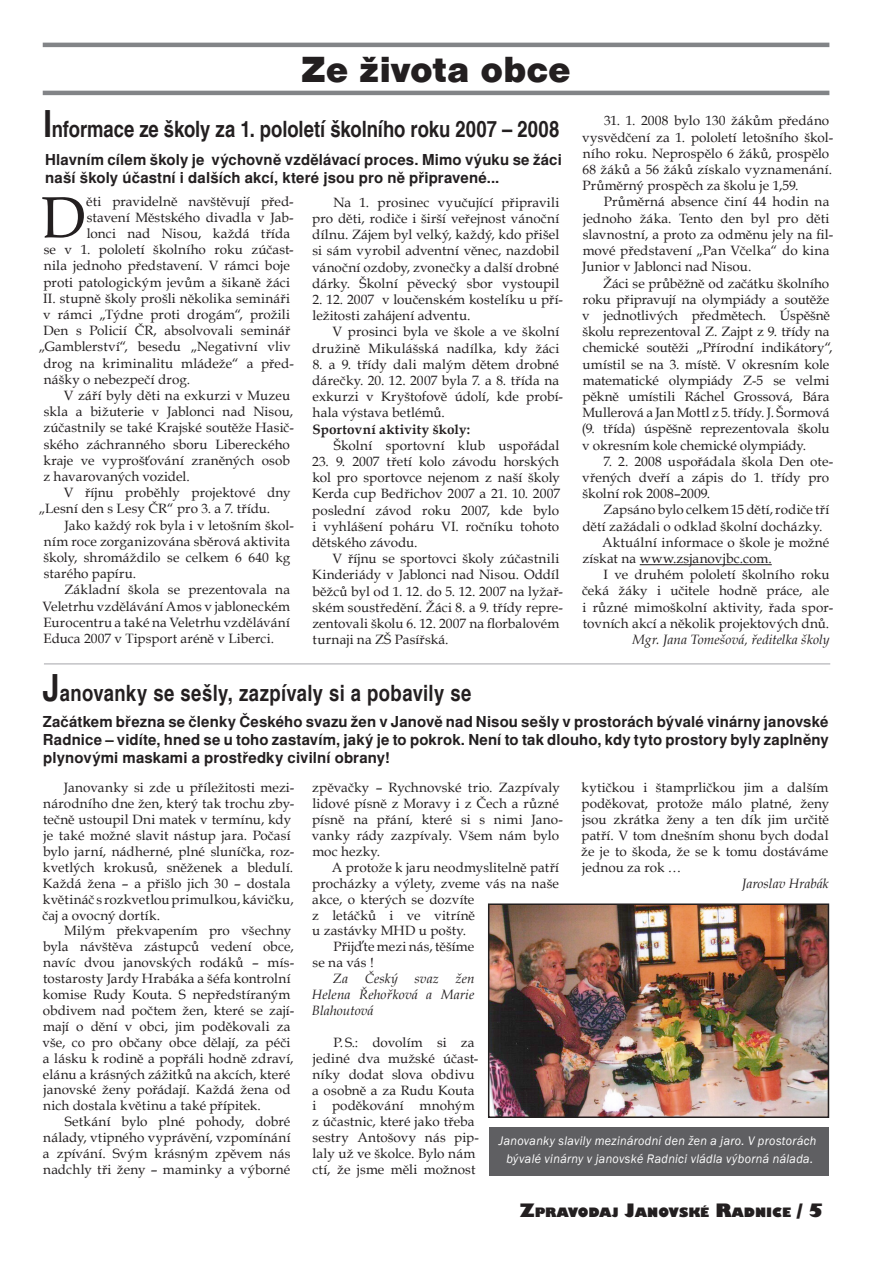
<style>
.page{position:relative;width:893px;height:1263px;background:#fff}
.page>*{position:absolute;margin:0;border:0;box-sizing:border-box;transform-origin:0 0}
.t1{font:58.2px "Book Antiqua";color:#231f20}
.t2{font:900 37.5px "Nimbus San TCE";color:#231f20}
.t3{font:22.5px "Nimbus San LCE Bol Con";letter-spacing:.005em;color:#231f20}
.t4{font:700 15px/18px "Nimbus San LCE";letter-spacing:.005em;color:#231f20}
.t5{font:13.5px/16.2px "Book Antiqua";letter-spacing:.005em;color:#231f20}
.t6{font:italic 13.5px/15.9px "Book Antiqua";letter-spacing:.005em;color:#231f20;text-align:justify}
.t7{font:700 13.5px "Book Antiqua";letter-spacing:.015em;color:#231f20}
.t8{font:italic 12.75px/18px "Franklin Gothic";letter-spacing:.025em;color:#fff;text-align:center;scale:.95 1}
.t9{font:800 12.6px "Gill Sans";color:#231f20}
.s1{font-size:37.5px}
.s2{font-size:18px}
</style>
<div class="page">
<hr style="left:43px;top:91px;width:786px;height:4px;background:#828487">
<hr style="left:43px;top:43px;width:786px;height:4px;background:#828487">
<hr style="left:640px;top:564px;width:132px;height:1px;background:#231f20">
<img style="left:491px;top:906px;width:335px;height:209px">
<div style="left:488px;top:903px;width:341px;height:215px;border:2px solid #231f20"></div>
<div style="left:489px;top:1128px;width:339px;height:48px;background:#5f5f62"></div>
<hr style="left:44px;top:663px;width:786px;height:1px;background:#a4a5a9">
<h2 class="t2" style="left:301px;top:48px;width:271px">Ze života obce</h2>
<h3 class="t3" style="left:44px;top:115px;width:517px"><span class="s1">I</span>nformace ze školy za 1. pololetí školního roku 2007 – 2008</h3>
<p class="t4" style="left:45px;top:151px;width:518px">Hlavním cílem školy je výchovně vzdělávací proces. Mimo výuku se žáci naší školy účastní i dalších akcí, které jsou pro ně připravené...</p>
<p class="t5" style="left:312px;top:194px;width:249px;text-align:justify;text-indent:22px">Na 1. prosinec vyučující připravili pro děti, rodiče i širší veřejnost vánoční dílnu. Zájem byl velký, každý, kdo přišel si sám vyrobil adventní věnec, nazdobil vánoční ozdoby, zvonečky a další drobné dárky. Školní pěvecký sbor vystoupil</p>
<p class="t5" style="left:312px;top:291px;width:252px">2. 12. 2007 v loučenském kostelíku u pří&shy;ležitosti zahájení adventu.</p>
<p class="t5" style="left:312px;top:323px;width:249px;text-align:right">V prosinci byla ve škole a ve školní družině Mikulášská nadílka, kdy žáci</p>
<p class="t5" style="left:312px;top:356px;width:252px">8. a 9. třídy dali malým dětem drobné dárečky. 20. 12. 2007 byla 7. a 8. třída na exkurzi v Kryštofově údolí, kde probí&shy;hala výstava betlémů.</p>
<p class="t7" style="left:312px;top:420px;width:159px">Sportovní aktivity školy:</p>
<p class="t5" style="left:334px;top:437px;width:227px">Školní sportovní klub uspořádal</p>
<p class="t5" style="left:312px;top:453px;width:249px;text-align:justify">23. 9. 2007 třetí kolo závodu horských kol pro sportovce nejenom z naší školy Kerda cup Bedřichov 2007 a 21. 10. 2007 poslední závod roku 2007, kde bylo i vyhlášení poháru VI. ročníku tohoto dětského závodu.</p>
<p class="t5" style="left:312px;top:550px;width:252px;text-indent:20px">V říjnu se sportovci školy zúčastnili Kinderiády v Jablonci nad Nisou. Oddíl běžců byl od 1. 12. do 5. 12. 2007 na lyžař&shy;ském soustředění. Žáci 8. a 9. třídy repre&shy;zentovali školu 6. 12. 2007 na florbalovém turnaji na ZŠ Pasířská.</p>
<h1 class="t1" style="left:41px;top:177px;width:47px">D</h1>
<p class="t5" style="left:86px;top:193px;width:209px">ěti pravidelně navštěvují před-</p>
<p class="t5" style="left:87px;top:209px;width:209px">stavení Městského divadla v Jab-</p>
<p class="t5" style="left:87px;top:225px;width:205px">lonci nad Nisou, každá třída</p>
<p class="t5" style="left:44px;top:241px;width:252px">se v 1. pololetí školního roku zúčast-</p>
<p class="t5" style="left:44px;top:257px;width:248px">nila jednoho představení. V rámci boje</p>
<p class="t5" style="left:43px;top:274px;width:248px">proti patologickým jevům a šikaně žáci</p>
<p class="t5" style="left:43px;top:290px;width:248px">II. stupně školy prošli několika semináři</p>
<p class="t5" style="left:43px;top:306px;width:248px">v rámci „Týdne proti drogám“, prožili</p>
<p class="t5" style="left:43px;top:322px;width:249px">Den s Policií ČR, absolvovali seminář</p>
<p class="t5" style="left:39px;top:338px;width:254px">„Gamblerství“, besedu „Negativní vliv</p>
<p class="t5" style="left:43px;top:355px;width:252px">drog na kriminalitu mládeže“ a před-</p>
<p class="t5" style="left:44px;top:371px;width:148px">nášky o nebezpečí drog.</p>
<p class="t5" style="left:64px;top:387px;width:228px">V září byly děti na exkurzi v Muzeu</p>
<p class="t5" style="left:44px;top:403px;width:251px">skla a bižuterie v Jablonci nad Nisou,</p>
<p class="t5" style="left:43px;top:419px;width:252px">zúčastnily se také Krajské soutěže Hasič-</p>
<p class="t5" style="left:44px;top:436px;width:248px">ského záchranného sboru Libereckého</p>
<p class="t5" style="left:44px;top:452px;width:248px">kraje ve vyprošťování zraněných osob</p>
<p class="t5" style="left:43px;top:468px;width:148px">z havarovaných vozidel.</p>
<p class="t5" style="left:64px;top:484px;width:229px">V říjnu proběhly projektové dny</p>
<p class="t5" style="left:39px;top:500px;width:233px">„Lesní den s Lesy ČR“ pro 3. a 7. třídu.</p>
<p class="t5" style="left:64px;top:517px;width:231px">Jako každý rok byla i v letošním škol-</p>
<p class="t5" style="left:44px;top:533px;width:248px">ním roce zorganizována sběrová aktivita</p>
<p class="t5" style="left:43px;top:549px;width:248px">školy, shromáždilo se celkem 6 640 kg</p>
<p class="t5" style="left:44px;top:565px;width:94px">starého papíru.</p>
<p class="t5" style="left:65px;top:581px;width:227px">Základní škola se prezentovala na</p>
<p class="t5" style="left:42px;top:598px;width:249px">Veletrhu vzdělávání Amos v jabloneckém</p>
<p class="t5" style="left:43px;top:614px;width:248px">Eurocentru a také na Veletrhu vzdělávání</p>
<p class="t5" style="left:43px;top:630px;width:232px">Educa 2007 v Tipsport aréně v Liberci.</p>
<p class="t5" style="left:582px;top:112px;width:253px;text-indent:22px">31. 1. 2008 bylo 130 žákům předáno vysvědčení za 1. pololetí letošního škol&shy;ního roku. Neprospělo 6 žáků, prospělo 68 žáků a 56 žáků získalo vyznamenání.<br>Průměrný prospěch za školu je 1,59.</p>
<p class="t5" style="left:582px;top:193px;width:252px;text-indent:21px">Průměrná absence činí 44 hodin na jednoho žáka. Tento den byl pro děti slavnostní, a proto za odměnu jely na fil&shy;mové představení „Pan Včelka“ do kina Junior v Jablonci nad Nisou.</p>
<p class="t5" style="left:582px;top:274px;width:252px;text-indent:21px">Žáci se průběžně od začátku školního roku připravují na olympiády a soutěže v jednotlivých předmětech. Úspěšně školu reprezentoval Z. Zajpt z 9. třídy na chemické soutěži „Přírodní indikátory“, umístil se na 3. místě. V okresním kole matematické olympiády Z-5 se velmi pěkně umístili Ráchel Grossová, Bára Mullerová a Jan Mottl z 5. třídy. J. Šormová (9. třída) úspěšně reprezentovala školu v okresním kole chemické olympiády.</p>
<p class="t5" style="left:582px;top:453px;width:253px;text-indent:21px">7. 2. 2008 uspořádala škola Den ote&shy;vřených dveří a zápis do 1. třídy pro školní rok 2008–2009.</p>
<p class="t5" style="left:603px;top:501px;width:227px">Zapsáno bylo celkem 15 dětí, rodiče tří</p>
<p class="t5" style="left:582px;top:517px;width:242px">dětí zažádali o odklad školní docházky.</p>
<p class="t5" style="left:602px;top:534px;width:229px">Aktuální informace o škole je možné</p>
<p class="t5" style="left:582px;top:550px;width:191px">získat na www.zsjanovjbc.com.</p>
<p class="t5" style="left:604px;top:566px;width:227px">I ve druhém pololetí školního roku</p>
<p class="t5" style="left:582px;top:582px;width:249px">čeká žáky i učitele hodně práce, ale</p>
<p class="t5" style="left:583px;top:598px;width:252px">i různé mimoškolní aktivity, řada spor-</p>
<p class="t5" style="left:583px;top:615px;width:248px">tovních akcí a několik projektových dnů.</p>
<p class="t6" style="left:632px;top:631px;width:199px">Mgr. Jana Tomešová, ředitelka školy</p>
<h3 class="t3" style="left:43px;top:679px;width:430px"><span class="s1">J</span>anovanky se sešly, zazpívaly si a pobavily se</h3>
<p class="t4" style="left:43px;top:713px;width:788px;text-align:justify">Začátkem března se členky Českého svazu žen v Janově nad Nisou sešly v prostorách bývalé vinárny janovské Radnice – vidíte, hned se u toho zastavím, jaký je to pokrok. Není to tak dlouho, kdy tyto prostory byly zaplněny plynovými maskami a prostředky civilní obrany!</p>
<p class="t5" style="left:42px;top:779px;width:253px;text-indent:21px">Janovanky si zde u příležitosti mezi&shy;národního dne žen, který tak trochu zby&shy;tečně ustoupil Dni matek v termínu, kdy je také možné slavit nástup jara. Počasí bylo jarní, nádherné, plné sluníčka, roz&shy;kvetlých krokusů, sněženek a bledulí.<br>Každá žena – a přišlo jich 30 – dostala květináč s rozkvetlou primulkou, kávičku, čaj a ovocný dortík.</p>
<p class="t5" style="left:43px;top:922px;width:253px;text-indent:22px">Milým překvapením pro všechny byla návštěva zástupců vedení obce, navíc dvou janovských rodáků – mís&shy;tostarosty Jardy Hrabáka a šéfa kontrolní komise Rudy Kouta. S nepředstíraným obdivem nad počtem žen, které se zají&shy;mají o dění v obci, jim poděkovali za vše, co pro občany obce dělají, za péči a lásku k rodině a popřáli hodně zdraví, elánu a krásných zážitků na akcích, které janovské ženy pořádají. Každá žena od nich dostala květinu a také přípitek.</p>
<p class="t5" style="left:43px;top:1113px;width:249px;text-align:justify;text-indent:22px">Setkání bylo plné pohody, dobré nálady, vtipného vyprávění, vzpomínání a zpívání. Svým krásným zpěvem nás nadchly tři ženy – maminky a výborné</p>
<p class="t5" style="left:312px;top:779px;width:253px">zpěvačky – Rychnovské trio. Zazpívaly lidové písně z Moravy i z Čech a různé písně na přání, které si s nimi Jano&shy;vanky rády zazpívaly. Všem nám bylo moc hezky.</p>
<p class="t5" style="left:332px;top:859px;width:229px">A protože k jaru neodmyslitelně patří</p>
<p class="t5" style="left:312px;top:875px;width:248px">procházky a výlety, zveme vás na naše</p>
<p class="t5" style="left:312px;top:891px;width:164px">akce, o kterých se dozvíte</p>
<p class="t5" style="left:312px;top:906px;width:164px">z letáčků i ve vitríně</p>
<p class="t5" style="left:312px;top:922px;width:156px">u zastávky MHD u pošty.</p>
<p class="t5" style="left:333px;top:938px;width:142px">Přijďte mezi nás, těšíme</p>
<p class="t5" style="left:312px;top:954px;width:63px">se na vás !</p>
<p class="t6" style="left:312px;top:970px;width:164px;text-indent:21px">Za Český svaz žen Helena Řehořková a Marie Blahoutová</p>
<p class="t5" style="left:312px;top:1034px;width:168px;text-indent:21px">P.S.: dovolím si za jediné dva mužské účast&shy;níky dodat slova obdivu a osobně a za Rudu Kouta i poděkování mnohým z účastnic, které jako třeba sestry Antošovy nás pip&shy;laly už ve školce. Bylo nám ctí, že jsme měli možnost</p>
<p class="t5" style="left:581px;top:779px;width:249px;text-align:justify">kytičkou i štamprličkou jim a dalším poděkovat, protože málo platné, ženy jsou zkrátka ženy a ten dík jim určitě patří. V tom dnešním shonu bych dodal že je to škoda, že se k tomu dostáváme jednou za rok …</p>
<p class="t6" style="left:742px;top:875px;width:88px">Jaroslav Hrabák</p>
<p class="t8" style="left:499px;top:1132px;width:336px">Janovanky slavily mezinárodní den žen a jaro. V prostorách bývalé vinárny v janovské Radnici vládla výborná nálada.</p>
<p class="t9" style="left:520px;top:1204px;width:305px"><span class="s2">Z</span>PRAVODAJ <span class="s2">J</span>ANOVSKÉ <span class="s2">R</span>ADNICE <span class="s2">/ 5</span></p>
</div>
